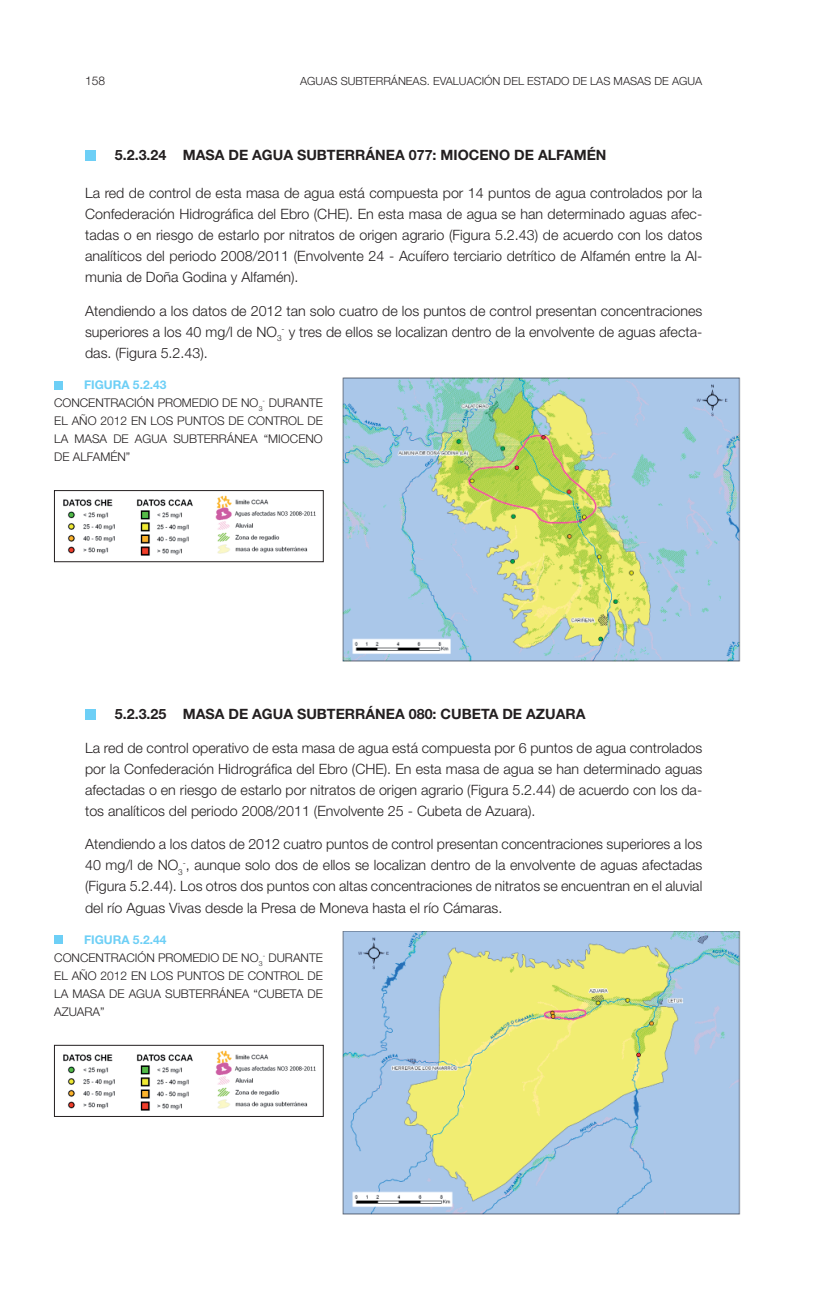
<style>
.page{position:relative;width:830px;height:1297px;background:#fff}
.page>*{position:absolute;margin:0;border:0;box-sizing:border-box;transform-origin:0 0}
.t1{font:300 14.25px/21px "Helvetica Neue";color:#231f20;text-align:justify}
.t2{font:700 14.25px "Helvetica Neue";color:#231f20}
.t3{font:300 12px/18px "Helvetica Neue";color:#231f20}
.t4{font:300 11.25px "Helvetica Neue";color:#231f20}
.s1{font-weight:700;color:#6dcff6}
</style>
<div class="page">
<div style="left:85px;top:150px;width:11px;height:11px;background:#6dcff6"></div>
<div style="left:54px;top:381px;width:9px;height:8px;background:#6dcff6"></div>
<img style="left:63px;top:495px;width:253px;height:61px">
<div style="left:54px;top:490px;width:269px;height:72px;border:1px solid #231f20"></div>
<img style="left:342px;top:377px;width:397px;height:285px">
<div style="left:85px;top:709px;width:11px;height:11px;background:#6dcff6"></div>
<div style="left:54px;top:935px;width:9px;height:9px;background:#6dcff6"></div>
<img style="left:63px;top:1050px;width:253px;height:61px">
<div style="left:54px;top:1045px;width:269px;height:72px;border:1px solid #231f20"></div>
<img style="left:342px;top:931px;width:397px;height:284px">
<p class="t3" style="left:85px;top:73px;width:22px">158</p>
<p class="t4" style="left:300px;top:77px;width:403px">AGUAS SUBTERRÁNEAS. EVALUACIÓN DEL ESTADO DE LAS MASAS DE AGUA</p>
<p class="t2" style="left:115px;top:150px;width:493px">5.2.3.24 MASA DE AGUA SUBTERRÁNEA 077: MIOCENO DE ALFAMÉN</p>
<p class="t1" style="left:85px;top:184px;width:618px">La red de control de esta masa de agua está compuesta por 14 puntos de agua controlados por la Confederación Hidrográfica del Ebro (CHE). En esta masa de agua se han determinado aguas afec&shy;tadas o en riesgo de estarlo por nitratos de origen agrario (Figura 5.2.43) de acuerdo con los datos analíticos del periodo 2008/2011 (Envolvente 24 - Acuífero terciario detrítico de Alfamén entre la Al&shy;munia de Doña Godina y Alfamén).</p>
<p class="t1" style="left:85px;top:302px;width:618px">Atendiendo a los datos de 2012 tan solo cuatro de los puntos de control presentan concentraciones superiores a los 40 mg/l de NO<sub>3</sub><sup>-</sup> y tres de ellos se localizan dentro de la envolvente de aguas afecta&shy;das. (Figura 5.2.43).</p>
<p class="t3" style="left:54px;top:377px;width:270px;text-indent:30px"><span class="s1">FIGURA 5.2.43<br></span>CONCENTRACIÓN PROMEDIO DE NO<sub>3</sub><sup>-</sup> DURANTE<br>EL AÑO 2012 EN LOS PUNTOS DE CONTROL DE<br>LA MASA DE AGUA SUBTERRÁNEA “MIOCENO<br>DE ALFAMÉN”</p>
<p class="t2" style="left:115px;top:709px;width:472px">5.2.3.25 MASA DE AGUA SUBTERRÁNEA 080: CUBETA DE AZUARA</p>
<p class="t1" style="left:85px;top:738px;width:618px">La red de control operativo de esta masa de agua está compuesta por 6 puntos de agua controlados por la Confederación Hidrográfica del Ebro (CHE). En esta masa de agua se han determinado aguas afectadas o en riesgo de estarlo por nitratos de origen agrario (Figura 5.2.44) de acuerdo con los da&shy;tos analíticos del periodo 2008/2011 (Envolvente 25 - Cubeta de Azuara).</p>
<p class="t1" style="left:85px;top:835px;width:618px">Atendiendo a los datos de 2012 cuatro puntos de control presentan concentraciones superiores a los 40 mg/l de NO<sub>3</sub><sup>-</sup>, aunque solo dos de ellos se localizan dentro de la envolvente de aguas afectadas (Figura 5.2.44). Los otros dos puntos con altas concentraciones de nitratos se encuentran en el aluvial del río Aguas Vivas desde la Presa de Moneva hasta el río Cámaras.</p>
<p class="t3" style="left:54px;top:932px;width:270px;text-indent:30px"><span class="s1">FIGURA 5.2.44<br></span>CONCENTRACIÓN PROMEDIO DE NO<sub>3</sub><sup>-</sup> DURANTE<br>EL AÑO 2012 EN LOS PUNTOS DE CONTROL DE<br>LA MASA DE AGUA SUBTERRÁNEA “CUBETA DE<br>AZUARA”</p>
</div>
